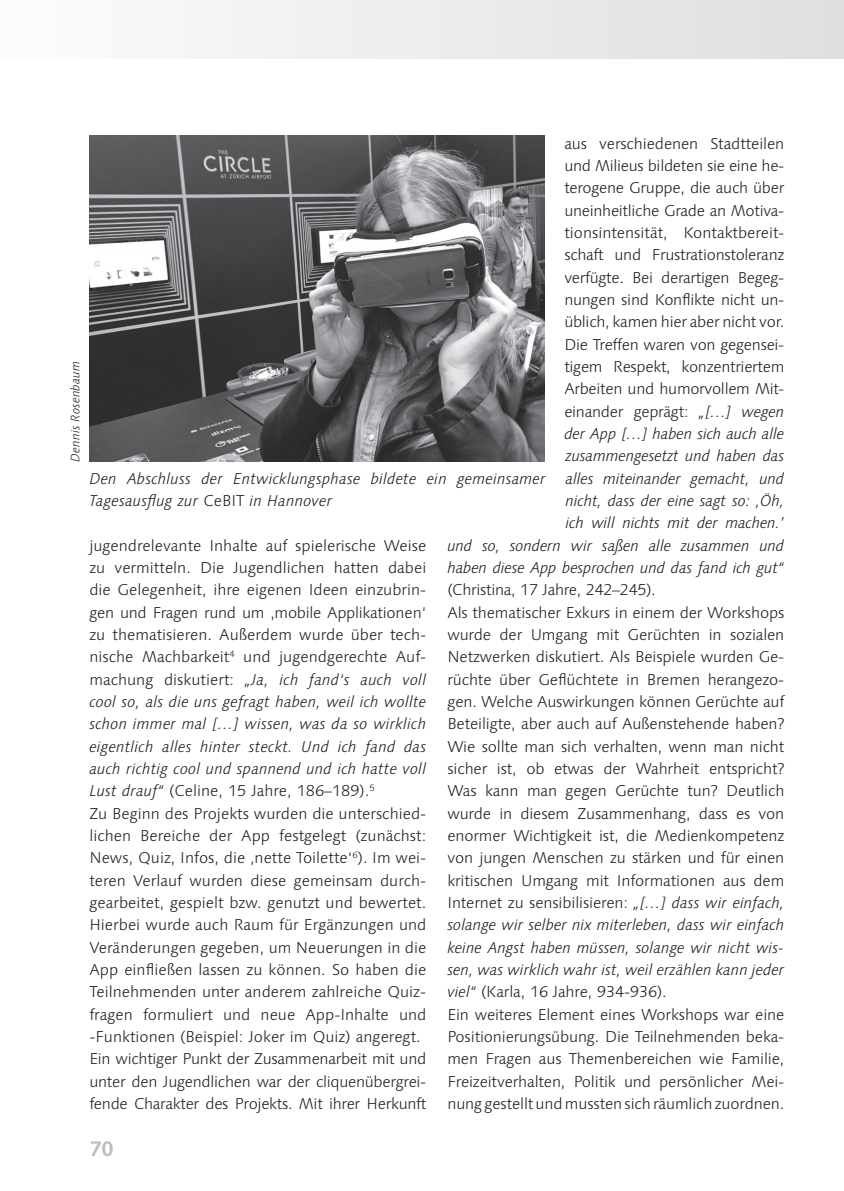
<style>
.page{position:relative;width:844px;height:1191px;background:#fff}
.page>*{position:absolute;margin:0;border:0;box-sizing:border-box;transform-origin:0 0}
.t1{font:700 21px "Linotype Syntax";color:#bcbdc0}
.t2{font:300 15.75px/22.4px "Linotype Syntax";letter-spacing:-.01em;color:#231f20}
.t3{font:italic 300 15.75px/22.4px "Linotype Syntax";color:#231f20}
.t4{font:italic 300 12.25px "Linotype Syntax";color:#231f20}
.s1{font-style:italic}
.s2{font-style:normal}
</style>
<div class="page">
<div style="left:0;top:0;width:843px;height:59px;background:linear-gradient(to right,#fcfcfc,#dedee0)"></div>
<img style="left:89px;top:135px;width:455px;height:326px">
<p class="t4" style="left:68px;top:461px;width:102px;rotate:-90deg">Dennis Rosenbaum</p>
<p class="t2" style="left:447px;top:132px;width:338px;text-align:right">aus verschiedenen Stadtteilen<br>und Milieus bildeten sie eine he-<br>terogene Gruppe, die auch über<br>uneinheitliche Grade an Motiva-<br>tionsintensität, Kontaktbereit-<br>schaft und Frustrationstoleranz<br>verfügte. Bei derartigen Begeg-<br>nungen sind Konflikte nicht un-<br>üblich, kamen hier aber nicht vor.<br>Die Treffen waren von gegensei-<br>tigem Respekt, konzentriertem<br>Arbeiten und humorvollem Mit-<br>einander geprägt: <span class="s1">„[…] wegen<br>der App […] haben sich auch alle zusammengesetzt und haben das<br>alles miteinander gemacht, und<br>nicht, dass der eine sagt so: ‚Öh,<br>ich will nichts mit der machen.’<br>und so, sondern wir saßen alle zusammen und haben diese App besprochen und das fand ich gut“</span></p>
<p class="t2" style="left:447px;top:579px;width:338px">(Christina, 17 Jahre, 242–245).<br>Als thematischer Exkurs in einem der Workshops wurde der Umgang mit Gerüchten in sozialen Netzwerken diskutiert. Als Beispiele wurden Ge&shy;rüchte über Geflüchtete in Bremen herangezo&shy;gen. Welche Auswirkungen können Gerüchte auf Beteiligte, aber auch auf Außenstehende haben?<br>Wie sollte man sich verhalten, wenn man nicht sicher ist, ob etwas der Wahrheit entspricht?<br>Was kann man gegen Gerüchte tun? Deutlich wurde in diesem Zusammenhang, dass es von enormer Wichtigkeit ist, die Medienkompetenz von jungen Menschen zu stärken und für einen kritischen Umgang mit Informationen aus dem Internet zu sensibilisieren: <span class="s1">„[…] dass wir einfach, solange wir selber nix miterleben, dass wir einfach keine Angst haben müssen, solange wir nicht wis&shy;sen, was wirklich wahr ist, weil erzählen kann jeder viel“</span> (Karla, 16 Jahre, 934-936).<br>Ein weiteres Element eines Workshops war eine Positionierungsübung. Die Teilnehmenden beka&shy;men Fragen aus Themenbereichen wie Familie, Freizeitverhalten, Politik und persönlicher Mei&shy;nung gestellt und mussten sich räumlich zuordnen.</p>
<p class="t3" style="left:89px;top:467px;width:457px">Den Abschluss der Entwicklungsphase bildete ein gemeinsamer<br>Tagesausflug zur <span class="s2">CeBIT</span> in Hannover</p>
<p class="t2" style="left:89px;top:534px;width:338px">jugendrelevante Inhalte auf spielerische Weise zu vermitteln. Die Jugendlichen hatten dabei die Gelegenheit, ihre eigenen Ideen einzubrin&shy;gen und Fragen rund um ‚mobile Applikationen‘ zu thematisieren. Außerdem wurde über tech&shy;nische Machbarkeit<sup>4</sup> und jugendgerechte Auf&shy;machung diskutiert: <span class="s1">„Ja, ich fand‘s auch voll cool so, als die uns gefragt haben, weil ich wollte schon immer mal […] wissen, was da so wirklich eigentlich alles hinter steckt. Und ich fand das auch richtig cool und spannend und ich hatte voll Lust drauf“</span> (Celine, 15 Jahre, 186–189).<sup>5<br></sup>Zu Beginn des Projekts wurden die unterschied&shy;lichen Bereiche der App festgelegt (zunächst:<br>News, Quiz, Infos, die ‚nette Toilette‘<sup>6</sup>). Im wei&shy;teren Verlauf wurden diese gemeinsam durch&shy;gearbeitet, gespielt bzw. genutzt und bewertet.<br>Hierbei wurde auch Raum für Ergänzungen und Veränderungen gegeben, um Neuerungen in die App einfließen lassen zu können. So haben die Teilnehmenden unter anderem zahlreiche Quiz&shy;fragen formuliert und neue App-Inhalte und -Funktionen (Beispiel: Joker im Quiz) angeregt.<br>Ein wichtiger Punkt der Zusammenarbeit mit und unter den Jugendlichen war der cliquenübergrei&shy;fende Charakter des Projekts. Mit ihrer Herkunft</p>
<h1 class="t1" style="left:89px;top:1136px;width:26px">70</h1>
</div>
